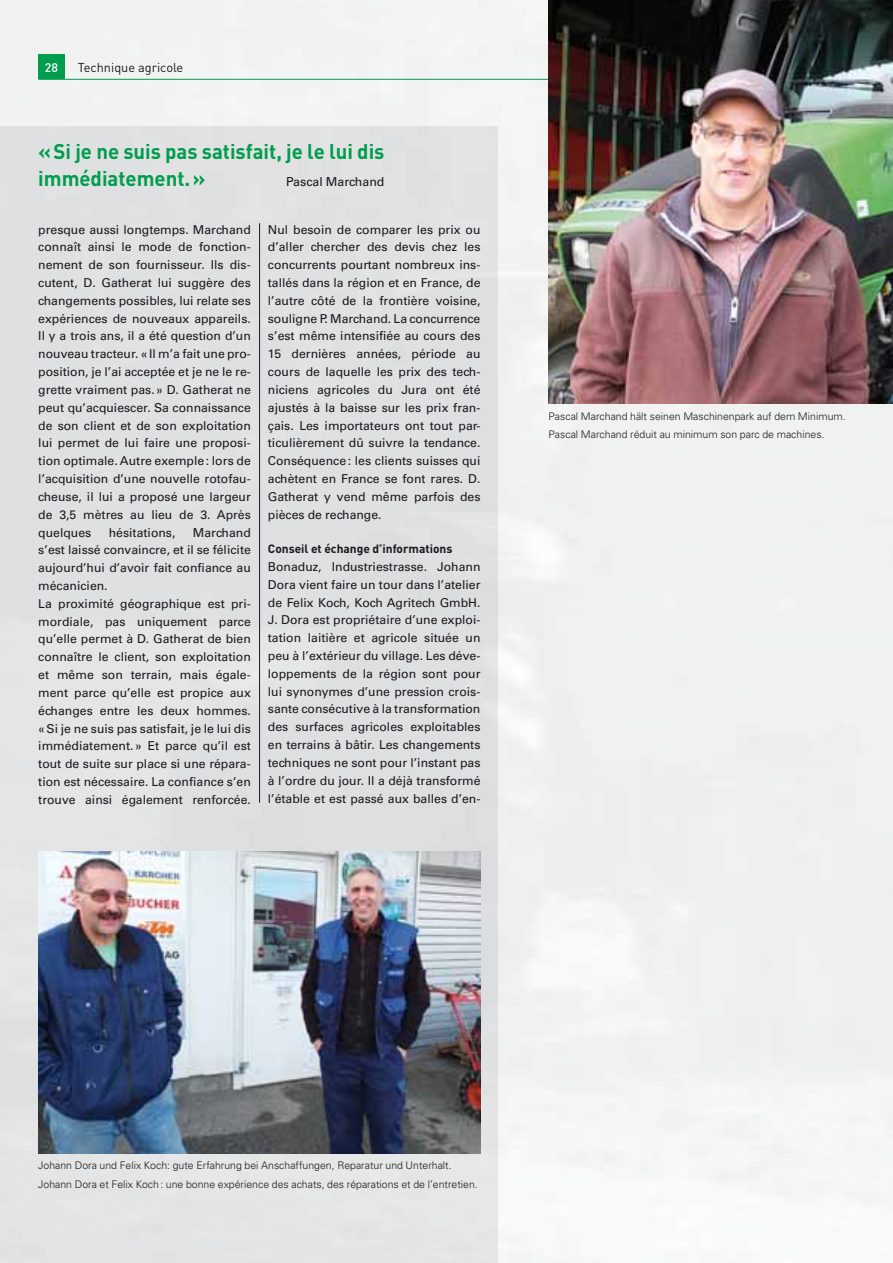
<style>
.page{position:relative;width:893px;height:1263px;background:#fff}
.page>*{position:absolute;margin:0;border:0;box-sizing:border-box;transform-origin:0 0}
.t1{font:700 21px/27px "DIN";color:#009d4e}
.t2{font:12.75px "DIN";color:#1a171c}
.t3{font:12.3px/17.9px "Univers";color:#1a171c;text-align:justify}
.t4{font:500 12.3px "DIN";color:#fff}
.t5{font:700 12px "DIN";color:#1a171c}
.t6{font:300 10.5px/18.5px "Univers";color:#1a171c}
</style>
<div class="page">
<div style="left:0;top:0;width:549px;height:156px;background:#f2f2f3"></div>
<div style="left:497px;top:156px;width:396px;height:1107px;background:#f0f1f1"></div>
<div style="left:0;top:126px;width:497px;height:1137px;background:#dfe0e1"></div>
<div style="left:38px;top:54px;width:27px;height:25px;background:#009d4e"></div>
<hr style="left:38px;top:79px;width:787px;height:1px;background:#009d4e">
<hr style="left:259px;top:223px;width:1px;height:580px;background:#1a171c">
<img style="left:549px;top:0;width:344px;height:404px">
<img style="left:38px;top:851px;width:442px;height:302px">
<p class="t4" style="left:45px;top:63px;width:15px">28</p>
<p class="t2" style="left:78px;top:63px;width:107px">Technique agricole</p>
<h1 class="t1" style="left:38px;top:141px;width:348px">« Si je ne suis pas satisfait, je le lui dis immédiatement. »</h1>
<p class="t3" style="left:286px;top:174px;width:100px">Pascal Marchand</p>
<p class="t3" style="left:38px;top:221px;width:214px">presque aussi longtemps. Marchand connaît ainsi le mode de fonction&shy;nement de son fournisseur. Ils dis&shy;cutent, D. Gatherat lui suggère des changements possibles, lui relate ses expériences de nouveaux appareils.<br>Il y a trois ans, il a été question d’un nouveau tracteur. « Il m’a fait une pro&shy;position, je l’ai acceptée et je ne le re&shy;grette vraiment pas. » D. Gatherat ne peut qu’acquiescer. Sa connaissance de son client et de son exploitation lui permet de lui faire une proposi&shy;tion optimale. Autre exemple : lors de l’acquisition d’une nouvelle rotofau&shy;cheuse, il lui a proposé une largeur de 3,5 mètres au lieu de 3. Après quelques</p>
<p class="t3" style="left:109px;top:524px;width:68px">hésitations,</p>
<p class="t3" style="left:38px;top:524px;width:214px;text-align:left;text-indent:155px">Marchand s’est laissé convaincre, et il se félicite aujourd’hui d’avoir fait confiance au mécanicien.<br>La proximité géographique est pri&shy;mordiale, pas uniquement parce qu’elle permet à D. Gatherat de bien connaître le client, son exploitation et même son terrain, mais égale&shy;ment parce qu’elle est propice aux échanges entre les deux hommes. « Si je ne suis pas satisfait, je le lui dis immédiatement. » Et parce qu’il est tout de suite sur place si une répara&shy;tion est nécessaire. La confiance s’en trouve ainsi également renforcée.</p>
<p class="t3" style="left:268px;top:221px;width:214px">Nul besoin de comparer les prix ou d’aller chercher des devis chez les concurrents pourtant nombreux ins&shy;tallés dans la région et en France, de l’autre côté de la frontière voisine, souligne P. Marchand. La concurrence s’est même intensifiée au cours des 15 dernières années, période au cours de laquelle les prix des tech&shy;niciens agricoles du Jura ont été ajustés à la baisse sur les prix fran&shy;çais. Les importateurs ont tout par&shy;ticulièrement dû suivre la tendance.<br>Conséquence : les clients suisses qui achètent en France se font rares. D.<br>Gatherat y vend même parfois des pièces de rechange.</p>
<p class="t5" style="left:268px;top:544px;width:186px">Conseil et échange d’informations</p>
<p class="t3" style="left:268px;top:559px;width:214px">Bonaduz, Industriestrasse. Johann Dora vient faire un tour dans l’atelier de Felix Koch, Koch Agritech GmbH.<br>J. Dora est propriétaire d’une exploi&shy;tation laitière et agricole située un peu à l’extérieur du village. Les déve&shy;loppements de la région sont pour lui synonymes d’une pression crois&shy;sante consécutive à la transformation des surfaces agricoles exploitables en terrains à bâtir. Les changements techniques ne sont pour l’instant pas à l’ordre du jour. Il a déjà transformé l’étable et est passé aux balles d’en-</p>
<p class="t6" style="left:549px;top:408px;width:299px">Pascal Marchand hält seinen Maschinenpark auf dem Minimum.<br>Pascal Marchand réduit au minimum son parc de machines.</p>
<p class="t6" style="left:38px;top:1157px;width:441px">Johann Dora und Felix Koch: gute Erfahrung bei Anschaffungen, Reparatur und Unterhalt.<br>Johann Dora et Felix Koch : une bonne expérience des achats, des réparations et de l’entretien.</p>
</div>
